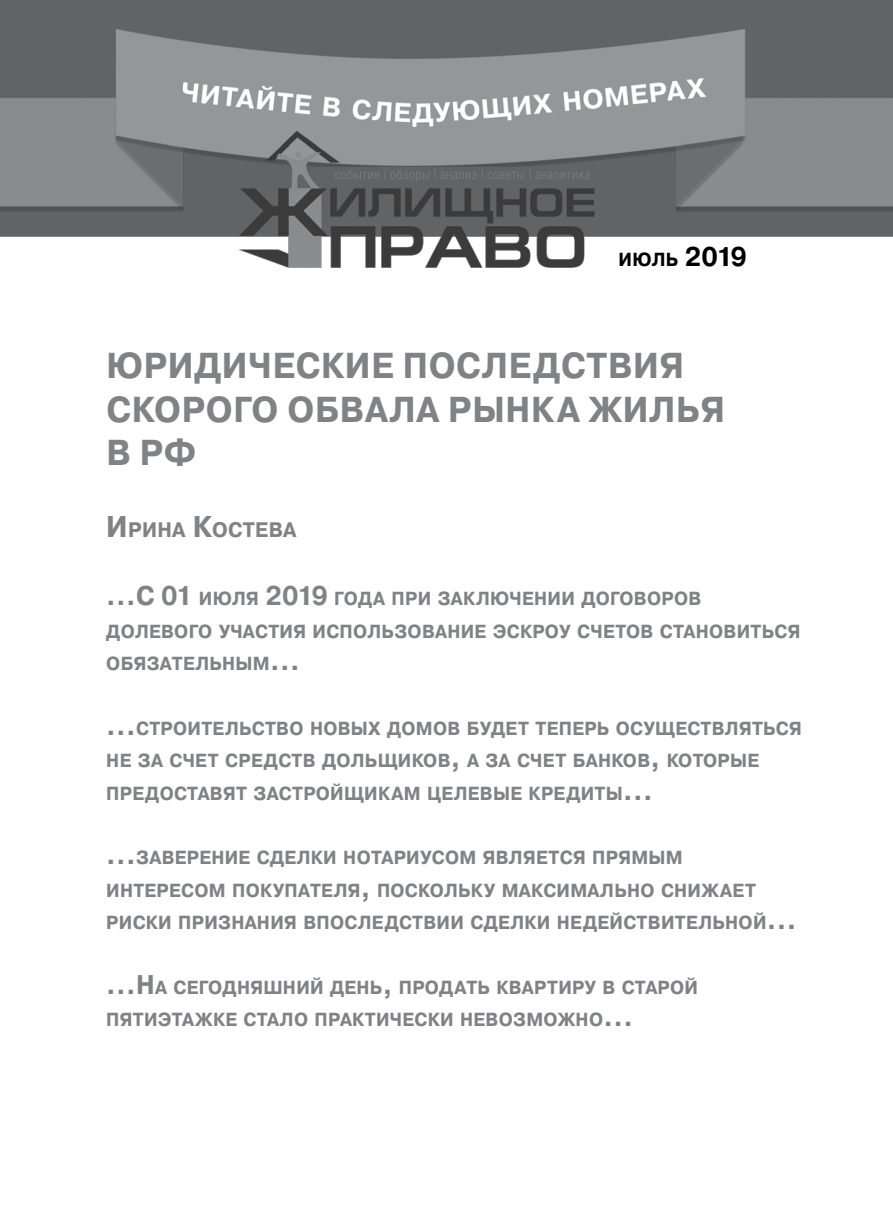
<style>
.page{position:relative;width:893px;height:1212px;background:#fff}
.page>*{position:absolute;margin:0;border:0;box-sizing:border-box;transform-origin:0 0}
.t1{font:700 36px/43.2px "Pragmatica";letter-spacing:.14em;color:#808285;scale:.94 1}
.t2{font:700 21px "Pragmatica";letter-spacing:.015em;color:#808285;scale:.94 1}
.t3{font:700 18.9px/32.4px "Pragmatica";letter-spacing:.015em;color:#808285;scale:.94 1}
.t4{font:700 18.9px "Pragmatica";color:#000;scale:.94 1}
.s1{font-size:27px}
.s2{font-size:30px}
</style>
<div class="page">
<img style="left:0;top:0;width:893px;height:268px">
<p class="t4" style="left:618px;top:247px;width:138px">июль <span class="s1">2019</span></p>
<h1 class="t1" style="left:106px;top:345px;width:660px">Юридические последствия скорого обвала рынка жилья в РФ</h1>
<p class="t2" style="left:106px;top:516px;width:204px"><span class="s2">И</span> рина <span class="s2">К</span>остева</p>
<p class="t3" style="left:106px;top:583px;width:740px"><span class="s1">...С 01</span> июля <span class="s1">2019</span> года при заключении договоров долевого участия использование эскроу счетов становиться обязательным<span class="s1">...</span></p>
<p class="t3" style="left:106px;top:712px;width:742px"><span class="s1">...</span>строительство новых домов будет теперь осуществляться не за счет средств дольщиков<span class="s1">,</span> а за счет банков<span class="s1">,</span> которые предоставят застройщикам целевые кредиты<span class="s1">...</span></p>
<p class="t3" style="left:106px;top:842px;width:736px"><span class="s1">...</span>заверение сделки нотариусом является прямым интересом покупателя<span class="s1">,</span> поскольку максимально снижает риски признания впоследствии сделки недействительной<span class="s1">...</span></p>
<p class="t3" style="left:106px;top:971px;width:631px"><span class="s1">...Н</span>а сегодняшний день<span class="s1">,</span> продать квартиру в старой пятиэтажке стало практически невозможно<span class="s1">...</span></p>
</div>
